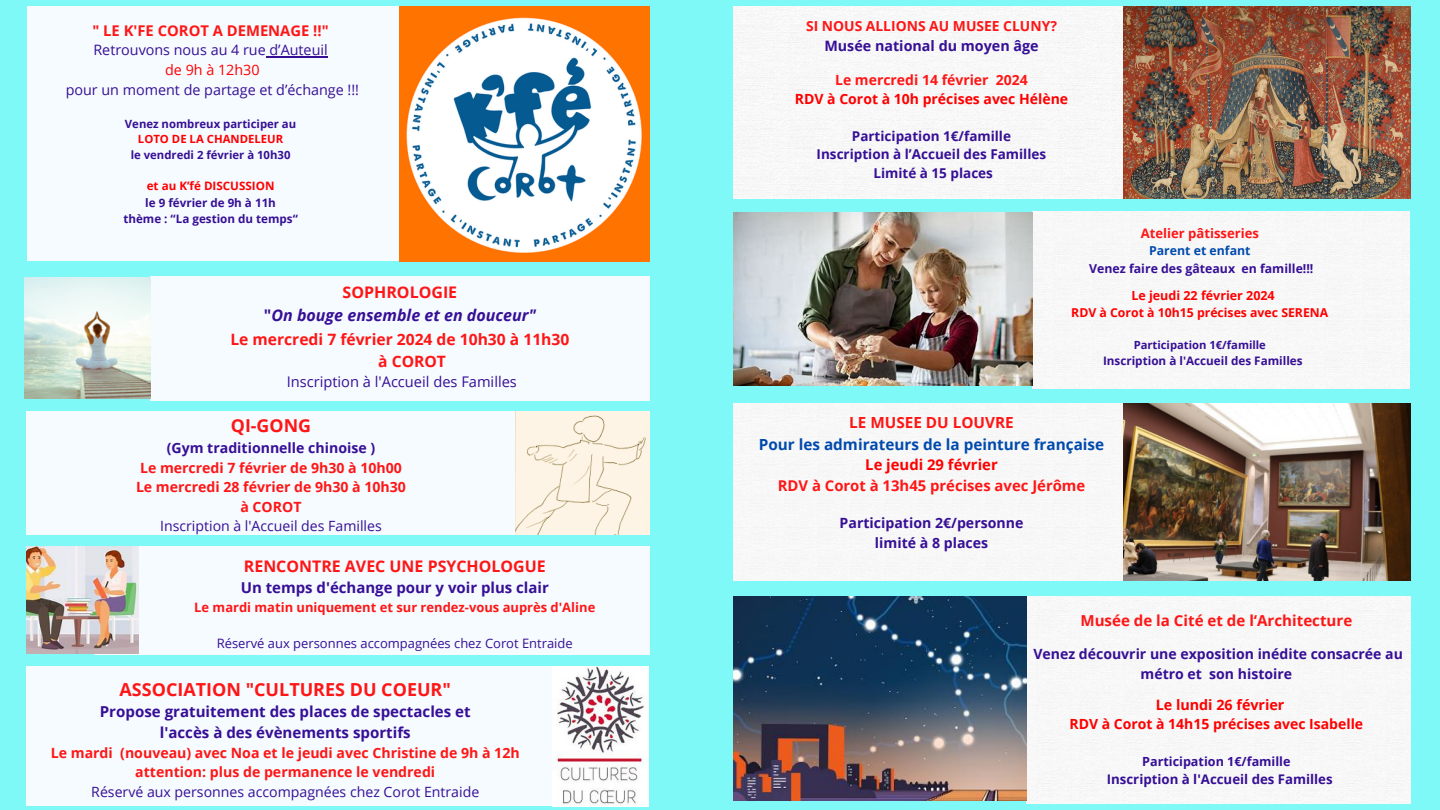
<style>
.page{position:relative;width:1440px;height:810px;background:#7ff8f8}
.page>*{position:absolute;margin:0;border:0;box-sizing:border-box;transform-origin:0 0}
.t1{font:700 18px "Open Sans";color:#ff1616}
.t2{font:700 17.8px "Open Sans";color:#ff1616}
.t3{font:italic 700 16px/22.4px "Open Sans";color:#360f96;text-align:center}
.t4{font:700 16px "Open Sans";color:#ff1616}
.t5{font:700 15.6px/21.8px "Open Sans";color:#ff1616}
.t6{font:700 15.3px/21.3px "Open Sans";color:#004aad;text-align:center}
.t7{font:700 15.1px/21.1px "Open Sans";color:#360f96;text-align:center}
.t8{font:700 15.1px "Open Sans";color:#ff1616}
.t9{font:700 15px "Open Sans";color:#360f96}
.t10{font:700 14.9px/20.6px "Open Sans";color:#ff1616;text-align:center}
.t11{font:700 14.8px "Open Sans";color:#ff1616}
.t12{font:14.6px "Open Sans";color:#360f96}
.t13{font:14.3px/20px "Open Sans";color:#360f96;text-align:center}
.t14{font:700 14.3px "Open Sans";color:#360f96}
.t15{font:700 14.3px "Open Sans";color:#f00}
.t16{font:700 14.1px/19.5px "Open Sans";color:#ff1616;text-align:center}
.t17{font:700 14.1px/19.3px "Open Sans";color:#360f96;text-align:center}
.t18{font:700 14px/19.2px "Open Sans";color:#f00;text-align:center}
.t19{font:700 13.9px "Open Sans";color:#ff1616}
.t20{font:700 13.5px/18.8px "Open Sans";color:#360f96;text-align:center}
.t21{font:700 13.3px "Open Sans";color:#360f96}
.t22{font:700 13.1px "Open Sans";color:#ff1616}
.t23{font:700 13px "Open Sans";color:#ff1616}
.t24{font:13px "Open Sans";color:#360f96}
.t25{font:700 12.6px "Open Sans";color:#360f96}
.t26{font:700 12.5px "Open Sans";color:#f00}
.t27{font:700 12.3px "Open Sans";color:#f00}
.t28{font:700 12.3px "Open Sans";color:#360f96}
.t29{font:700 12.3px "Open Sans";color:#004aad}
.t30{font:700 11.7px "Open Sans";color:#360f96}
.t31{font:700 11.6px "Open Sans";color:#360f96}
.t32{font:700 11.6px "Open Sans";color:#f00}
.t33{font:700 11.3px "Open Sans";color:#360f96}
.t34{font:700 11.3px "Open Sans";color:#f00}
.t35{font:700 11.2px "Open Sans";color:#360f96}
.s1{color:#f00}
.s2{font-style:normal;color:#ff1616}
.s3{font-style:normal}
.s4{color:#360f96}
.s5{font-weight:400;color:#360f96}
.s6{color:#ff1616}
</style>
<div class="page">
<div style="left:27px;top:6px;width:433px;height:255px;background:#f6fbff"></div>
<div style="left:27px;top:667px;width:528px;height:139px;background:#f6fbff"></div>
<div style="left:27px;top:411px;width:488px;height:124px;background:#f6fbff"></div>
<img style="left:555px;top:667px;width:93px;height:139px">
<img style="left:516px;top:412px;width:133px;height:123px">
<img style="left:400px;top:6px;width:250px;height:255px">
<div style="left:94px;top:546px;width:556px;height:109px;background:#f6fbff"></div>
<img style="left:27px;top:547px;width:111px;height:107px">
<div style="left:150px;top:276px;width:500px;height:124px;background:#f6fbff"></div>
<img style="left:25px;top:277px;width:126px;height:122px">
<div style="left:1026px;top:596px;width:384px;height:208px;background:#f7f7f7"></div>
<img style="left:734px;top:6px;width:676px;height:193px">
<div style="left:734px;top:403px;width:390px;height:177px;background:#f7f7f7"></div>
<img style="left:734px;top:596px;width:293px;height:204px">
<img style="left:1124px;top:403px;width:286px;height:177px">
<div style="left:1032px;top:211px;width:378px;height:178px;background:#f7f7f7"></div>
<img style="left:734px;top:212px;width:298px;height:173px">
<hr style="left:266px;top:56px;width:62px;height:2px;background:#360f96">
<p class="t11" style="left:92px;top:20px;width:238px">" LE K'FE COROT A DEMENAGE !!"</p>
<p class="t13" style="left:66px;top:40px;width:295px">Retrouvons nous au 4 rue d’Auteuil<br><span class="s1">de 9h à 12h30<br></span>pour un moment de partage et d’échange !!!</p>
<p class="t33" style="left:125px;top:116px;width:173px">Venez nombreux participer au</p>
<h4 class="t34" style="left:138px;top:131px;width:147px">LOTO DE LA CHANDELEUR</h4>
<h3 class="t33" style="left:131px;top:147px;width:161px">le vendredi 2 février à 10h30</h3>
<h4 class="t32" style="left:147px;top:178px;width:129px">et au K’fé DISCUSSION</h4>
<p class="t31" style="left:145px;top:194px;width:132px">le 9 février de 9h à 11h</p>
<h4 class="t31" style="left:123px;top:210px;width:176px">thème : “La gestion du temps“</h4>
<p class="t3" style="left:264px;top:281px;width:274px"><span class="s2">SOPHROLOGIE<br></span><span class="s3">"</span>On bouge ensemble et en douceur"</p>
<p class="t5" style="left:378px;top:328px;width:193px;text-indent:-148px">Le mercredi 7 février 2024 de 10h30 à 11h30 à COROT</p>
<p class="t12" style="left:287px;top:372px;width:232px">Inscription à l'Accueil des Familles</p>
<h1 class="t2" style="left:231px;top:413px;width:82px">QI-GONG</h1>
<h1 class="t16" style="left:136px;top:438px;width:271px"><span class="s4">(Gym traditionnelle chinoise )<br></span>Le mercredi 7 février de 9h30 à 10h00<br>Le mercredi 28 février de 9h30 à 10h30 à COROT<br><span class="s5">Inscription à l'Accueil des Familles</span></h1>
<p class="t4" style="left:244px;top:555px;width:303px">RENCONTRE AVEC UNE PSYCHOLOGUE</p>
<p class="t9" style="left:241px;top:577px;width:310px">Un temps d'échange pour y voir plus clair</p>
<p class="t23" style="left:194px;top:598px;width:403px">Le mardi matin uniquement et sur rendez-vous auprès d'Aline</p>
<p class="t24" style="left:217px;top:634px;width:357px">Réservé aux personnes accompagnées chez Corot Entraide</p>
<h2 class="t1" style="left:120px;top:676px;width:333px">ASSOCIATION "CULTURES DU COEUR"</h2>
<h2 class="t7" style="left:100px;top:700px;width:372px">Propose gratuitement des places de spectacles et l'accès à des évènements sportifs</h2>
<h2 class="t16" style="left:51px;top:743px;width:470px">Le mardi (nouveau) avec Noa et le jeudi avec Christine de 9h à 12h attention: plus de permanence le vendredi<br><span class="s5">Réservé aux personnes accompagnées chez Corot Entraide</span></h2>
<p class="t19" style="left:806px;top:16px;width:252px">SI NOUS ALLIONS AU MUSEE CLUNY?</p>
<p class="t14" style="left:824px;top:36px;width:216px">Musée national du moyen âge</p>
<p class="t18" style="left:795px;top:70px;width:275px"><span class="s6">Le mercredi 14 février 2024<br></span>RDV à Corot à 10h précises avec Hélène</p>
<p class="t20" style="left:817px;top:126px;width:231px">Participation 1€/famille<br>Inscription à l’Accueil des Familles<br>Limité à 15 places</p>
<p class="t22" style="left:1141px;top:224px;width:120px">Atelier pâtisseries</p>
<p class="t29" style="left:1149px;top:242px;width:103px">Parent et enfant</p>
<p class="t28" style="left:1089px;top:259px;width:226px">Venez faire des gâteaux en famille!!!</p>
<p class="t26" style="left:1131px;top:287px;width:145px">Le jeudi 22 février 2024</p>
<p class="t27" style="left:1071px;top:304px;width:259px">RDV à Corot à 10h15 précises avec SERENA</p>
<p class="t35" style="left:1134px;top:337px;width:134px">Participation 1€/famille</p>
<p class="t30" style="left:1103px;top:353px;width:201px">Inscription à l'Accueil des Familles</p>
<p class="t6" style="left:759px;top:412px;width:347px"><span class="s6">LE MUSEE DU LOUVRE<br></span>Pour les admirateurs de la peinture française</p>
<p class="t10" style="left:778px;top:454px;width:309px"><span class="s1">Le jeudi 29 février<br></span>RDV à Corot à 13h45 précises avec Jérôme</p>
<p class="t17" style="left:840px;top:513px;width:185px;line-height:19.7px">Participation 2€/personne limité à 8 places</p>
<p class="t8" style="left:1080px;top:610px;width:273px">Musée de la Cité et de l‘Architecture</p>
<h3 class="t17" style="left:1033px;top:644px;width:371px">Venez découvrir une exposition inédite consacrée au métro et son histoire</h3>
<h3 class="t15" style="left:1156px;top:695px;width:130px">Le lundi 26 février</h3>
<h3 class="t18" style="left:1070px;top:714px;width:295px">RDV à Corot à 14h15 précises avec Isabelle</h3>
<h3 class="t25" style="left:1142px;top:753px;width:150px">Participation 1€/famille</h3>
<h3 class="t21" style="left:1107px;top:770px;width:227px">Inscription à l'Accueil des Familles</h3>
</div>
